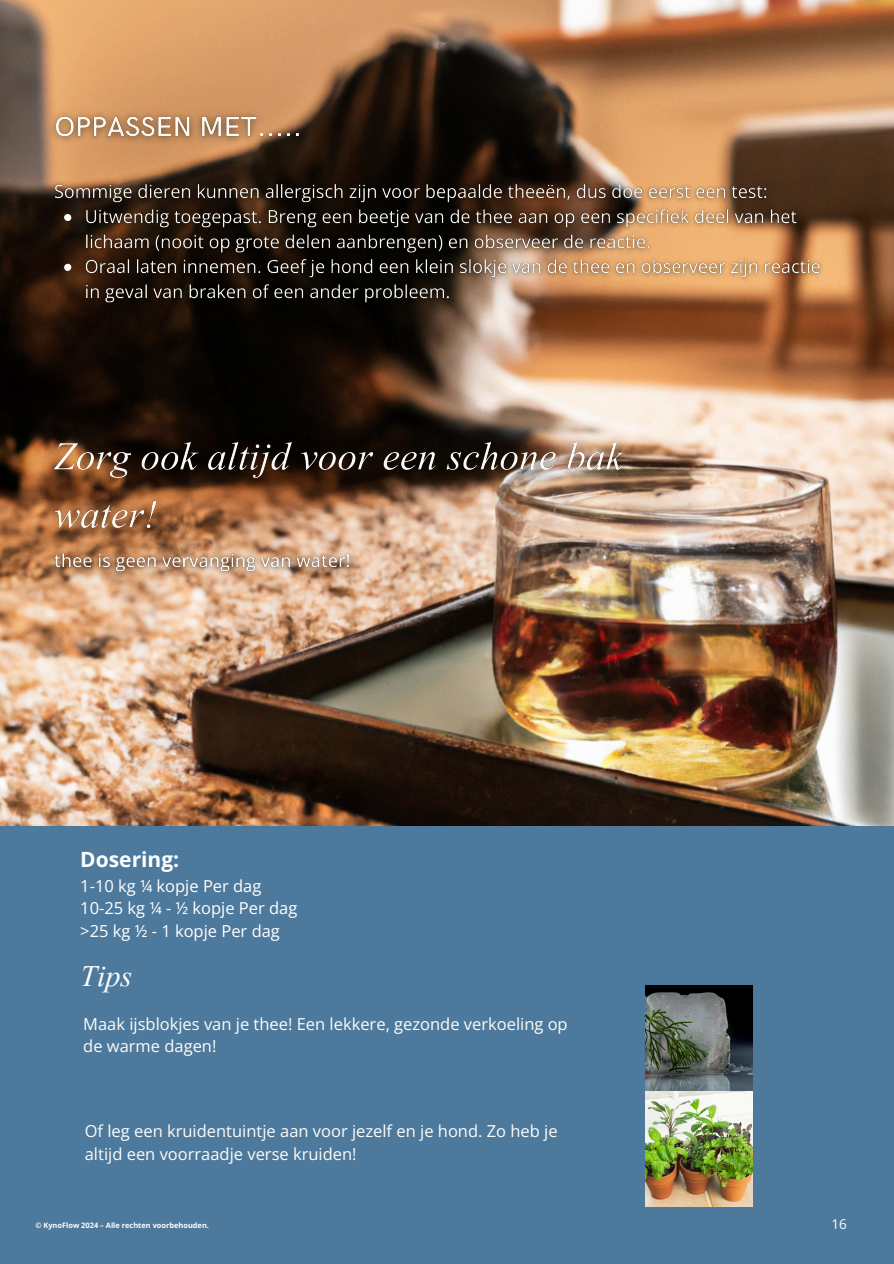
<style>
.page{position:relative;width:894px;height:1264px;background:#fff}
.page>*{position:absolute;margin:0;border:0;box-sizing:border-box;transform-origin:0 0}
.t1{font:37.5px "Vijaya";color:#fdfcf8}
.t2{font:700 21px "Open Sans";color:#fff}
.t3{font:16.5px/22.5px "Open Sans";color:#fdfcf8}
.t4{font:16.5px/22.5px "Open Sans";color:#fff}
.t5{font:13.5px "Open Sans";color:#fff}
.t6{font:700 7.35px "Open Sans";color:#fff}
</style>
<div class="page">
<div style="left:0;top:0;width:893px;height:1263px;background:#4d799c"></div>
<img style="left:0;top:0;width:893px;height:825px">
<img style="left:645px;top:985px;width:107px;height:221px">
<img style="left:46px;top:176px;width:783px;height:135px">
<img style="left:42px;top:103px;width:271px;height:49px">
<img style="left:32px;top:422px;width:614px;height:131px">
<img style="left:46px;top:544px;width:312px;height:36px">
<p class="t2" style="left:80px;top:844px;width:100px">Dosering:</p>
<p class="t4" style="left:80px;top:874px;width:218px">1-10 kg ¼ kopje Per dag<br>10-25 kg ¼ - ½ kopje Per dag &gt;25 kg ½ - 1 kopje Per dag</p>
<h5 class="t1" style="left:80px;top:959px;width:53px">Tips</h5>
<h2 class="t3" style="left:83px;top:1012px;width:486px">Maak ijsblokjes van je thee! Een lekkere, gezonde verkoeling op de warme dagen!</h2>
<h5 class="t3" style="left:85px;top:1119px;width:474px">Of leg een kruidentuintje aan voor jezelf en je hond. Zo heb je altijd een voorraadje verse kruiden!</h5>
<p class="t6" style="left:35px;top:1219px;width:175px">© KynoFlow 2024 – Alle rechten voorbehouden.</p>
<h5 class="t5" style="left:831px;top:1214px;width:17px">16</h5>
</div>
